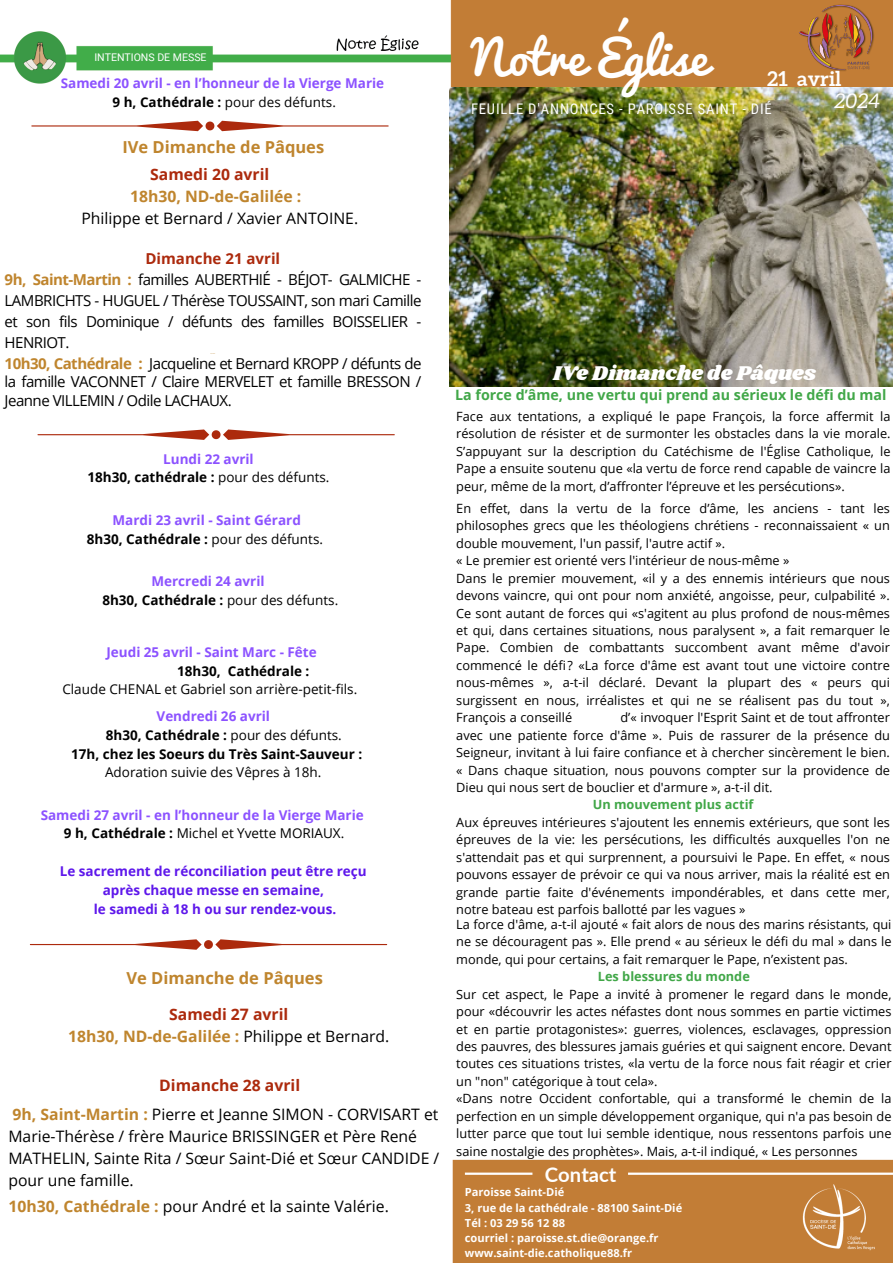
<style>
.page{position:relative;width:893px;height:1263px;background:#fff}
.page>*{position:absolute;margin:0;border:0;box-sizing:border-box;transform-origin:0 0}
.t1{font:47.17px "Pacifico";color:#fff}
.t2{font:20.62px "Shrikhand";color:#fff}
.t3{font:700 20.25px/21.9px "Aleo";color:#fff}
.t4{font:700 20.25px "Lato";color:#fff}
.t5{font:700 16.5px "Open Sans";color:#bf852e}
.t6{font:15.75px/22px "Open Sans";color:#000}
.t7{font:700 15.75px/21.9px "Open Sans";color:#bf852e;text-align:center}
.t8{font:700 15.75px "Open Sans";color:#ac2a0d}
.t9{font:15.08px/20.9px "Open Sans";letter-spacing:-.035em;color:#000}
.t10{font:14.62px "Roboto Condensed";letter-spacing:.055em;color:#fff}
.t11{font:700 14.25px "Open Sans";color:#41a748}
.t12{font:700 13.5px "Open Sans";color:#000}
.t13{font:700 13.5px "Open Sans";color:#8c52ff}
.t14{font:13.5px "Open Sans";color:#000}
.t15{font:700 13.5px "Open Sans";color:#5e17eb}
.t16{font:13.42px "Open Sans";color:#000}
.t17{font:12.75px/17.4px "Open Sans";color:#000;text-align:justify}
.t18{font:700 12.75px "Open Sans";color:#41a748}
.t19{font:700 11.1px "Open Sans";color:#fff}
.t20{font:10.57px "Roboto";color:#fff}
.s1{font-weight:700}
.s2{font-weight:700;color:#ac2a0d}
.s3{font-weight:700;color:#bf852e}
.s4{font-weight:400}
.s5{color:#ac2a0d}
.s6{font-weight:400;color:#000}
.s7{font-weight:400;font-style:italic}
</style>
<div class="page">
<img style="left:0;top:0;width:893px;height:1263px">
<img style="left:794px;top:0;width:89px;height:82px">
<hr style="left:628px;top:1172px;width:265px;height:3px;background:#fff">
<hr style="left:465px;top:1172px;width:67px;height:3px;background:#fff">
<svg style="left:31px;top:121px;width:358px;height:10px"></svg>
<svg style="left:37px;top:429px;width:358px;height:11px"></svg>
<svg style="left:30px;top:939px;width:357px;height:11px"></svg>
<img style="left:450px;top:88px;width:442px;height:299px">
<p class="t20" style="left:94px;top:51px;width:114px">INTENTIONS DE MESSE</p>
<p class="t13" style="left:61px;top:74px;width:325px">Samedi 20 avril - en l’honneur de la Vierge Marie</p>
<p class="t16" style="left:113px;top:93px;width:225px"><span class="s1">9 h, Cathédrale :</span> pour des défunts.</p>
<p class="t5" style="left:122px;top:135px;width:203px">IVe Dimanche de Pâques</p>
<p class="t8" style="left:150px;top:163px;width:121px">Samedi 20 avril</p>
<p class="t7" style="left:130px;top:185px;width:173px">18h30, ND-de-Galilée :</p>
<p class="t6" style="left:81px;top:207px;width:278px">Philippe et Bernard / Xavier ANTOINE.</p>
<p class="t9" style="left:5px;top:248px;width:418px;text-indent:141px"><span class="s2">Dimanche 21 avril<br></span><span class="s3">9h, Saint-Martin :</span> familles AUBERTHIÉ - BÉJOT- GALMICHE - LAMBRICHTS - HUGUEL / Thérèse TOUSSAINT, son mari Camille et son fils Dominique / défunts des familles BOISSELIER - HENRIOT.<br><span class="s3">10h30, Cathédrale :</span> Jacqueline et Bernard KROPP / défunts de</p>
<p class="t9" style="left:5px;top:372px;width:418px;line-height:18.5px">la famille VACONNET / Claire MERVELET et famille BRESSON /<br>Jeanne VILLEMIN / Odile LACHAUX.</p>
<h4 class="t13" style="left:163px;top:449px;width:92px">Lundi 22 avril</h4>
<h5 class="t12" style="left:87px;top:468px;width:244px">18h30, cathédrale : <span class="s4">pour des défunts.</span></h5>
<p class="t13" style="left:112px;top:511px;width:190px">Mardi 23 avril - Saint Gérard</p>
<p class="t12" style="left:87px;top:529px;width:238px">8h30, Cathédrale : <span class="s4">pour des défunts.</span></p>
<p class="t13" style="left:151px;top:572px;width:115px">Mercredi 24 avril</p>
<p class="t12" style="left:102px;top:590px;width:237px">8h30, Cathédrale : <span class="s4">pour des défunts.</span></p>
<h1 class="t13" style="left:106px;top:643px;width:212px">Jeudi 25 avril - Saint Marc - Fête</h1>
<p class="t12" style="left:177px;top:661px;width:134px">18h30, Cathédrale :</p>
<h3 class="t14" style="left:62px;top:680px;width:296px">Claude CHENAL et Gabriel son arrière-petit-fils.</h3>
<p class="t13" style="left:157px;top:707px;width:115px">Vendredi 26 avril</p>
<p class="t12" style="left:106px;top:725px;width:237px">8h30, Cathédrale : <span class="s4">pour des défunts.</span></p>
<p class="t12" style="left:71px;top:744px;width:292px">17h, chez les Soeurs du Très Saint-Sauveur :</p>
<p class="t14" style="left:105px;top:763px;width:218px">Adoration suivie des Vêpres à 18h.</p>
<h4 class="t13" style="left:41px;top:805px;width:325px">Samedi 27 avril - en l’honneur de la Vierge Marie</h4>
<h5 class="t14" style="left:64px;top:824px;width:282px"><span class="s1">9 h, Cathédrale :</span> Michel et Yvette MORIAUX.</h5>
<p class="t15" style="left:60px;top:862px;width:308px">Le sacrement de réconciliation peut être reçu</p>
<p class="t15" style="left:103px;top:880px;width:223px">après chaque messe en semaine,</p>
<p class="t15" style="left:94px;top:899px;width:244px">le samedi à 18 h ou sur rendez-vous.</p>
<p class="t5" style="left:126px;top:966px;width:198px">Ve Dimanche de Pâques</p>
<p class="t7" style="left:68px;top:1003px;width:323px"><span class="s5">Samedi 27 avril<br></span>18h30, ND-de-Galilée : <span class="s6">Philippe et Bernard.</span></p>
<p class="t8" style="left:159px;top:1074px;width:142px">Dimanche 28 avril</p>
<p class="t6" style="left:8px;top:1102px;width:432px"><span class="s3">9h, Saint-Martin :</span> Pierre et Jeanne SIMON - CORVISART et Marie-Thérèse / frère Maurice BRISSINGER et Père René MATHELIN, Sainte Rita / Sœur Saint-Dié et Sœur CANDIDE / pour une famille.</p>
<p class="t6" style="left:8px;top:1194px;width:382px"><span class="s3">10h30, Cathédrale :</span> pour André et la sainte Valérie.</p>
<p class="t1" style="left:597px;top:32px;width:30px">É</p>
<p class="t10" style="left:471px;top:100px;width:302px">FEUILLE D'ANNONCES - PAROISSE SAINT - DIÉ</p>
<p class="t1" style="left:471px;top:32px;width:238px">Notre glise</p>
<p class="t3" style="left:834px;top:67px;width:47px;text-indent:-67px">21 avril<br><span class="s7">2024</span></p>
<p class="t2" style="left:553px;top:359px;width:264px">IVe Dimanche de Pâques</p>
<h4 class="t11" style="left:455px;top:385px;width:433px">La force d’âme, une vertu qui prend au sérieux le défi du mal</h4>
<h5 class="t17" style="left:456px;top:407px;width:436px">Face aux tentations, a expliqué le pape François, la force affermit la résolution de résister et de surmonter les obstacles dans la vie morale.<br>S’appuyant sur la description du Catéchisme de l'Église Catholique, le Pape a ensuite soutenu que «la vertu de force rend capable de vaincre la peur, même de la mort, d’affronter l’épreuve et les persécutions».</h5>
<h5 class="t17" style="left:456px;top:499px;width:435px">En effet, dans la vertu de la force d’âme, les anciens - tant les philosophes grecs que les théologiens chrétiens - reconnaissaient « un double mouvement, l'un passif, l'autre actif ».</h5>
<p class="t17" style="left:456px;top:551px;width:334px">« Le premier est orienté vers l'intérieur de nous-même »</p>
<p class="t17" style="left:456px;top:569px;width:435px">Dans le premier mouvement, «il y a des ennemis intérieurs que nous devons vaincre, qui ont pour nom anxiété, angoisse, peur, culpabilité ».<br>Ce sont autant de forces qui «s'agitent au plus profond de nous-mêmes et qui, dans certaines situations, nous paralysent », a fait remarquer le Pape. Combien de combattants succombent avant même d'avoir commencé le défi ? «La force d'âme est avant tout une victoire contre nous-mêmes », a-t-il déclaré. Devant la plupart des « peurs qui surgissent en nous, irréalistes et qui ne se réalisent pas du tout », François a conseillé</p>
<p class="t17" style="left:456px;top:708px;width:435px;text-indent:164px">d’« invoquer l'Esprit Saint et de tout affronter avec une patiente force d'âme ». Puis de rassurer de la présence du Seigneur, invitant à lui faire confiance et à chercher sincèrement le bien. « Dans chaque situation, nous pouvons compter sur la providence de Dieu qui nous sert de bouclier et d'armure », a-t-il dit.</p>
<p class="t18" style="left:593px;top:796px;width:162px">Un mouvement plus actif</p>
<p class="t17" style="left:456px;top:813px;width:435px">Aux épreuves intérieures s'ajoutent les ennemis extérieurs, que sont les épreuves de la vie: les persécutions, les difficultés auxquelles l'on ne s'attendait pas et qui surprennent, a poursuivi le Pape. En effet, « nous pouvons essayer de prévoir ce qui va nous arriver, mais la réalité est en grande partie faite d'événements impondérables, et dans cette mer, notre bateau est parfois ballotté par les vagues »</p>
<h2 class="t17" style="left:456px;top:915px;width:437px">La force d'âme, a-t-il ajouté « fait alors de nous des marins résistants, qui ne se découragent pas ». Elle prend « au sérieux le défi du mal » dans le monde, qui pour certains, a fait remarquer le Pape, n’existent pas.</h2>
<p class="t18" style="left:598px;top:967px;width:153px">Les blessures du monde</p>
<p class="t17" style="left:456px;top:985px;width:437px">Sur cet aspect, le Pape a invité à promener le regard dans le monde, pour «découvrir les actes néfastes dont nous sommes en partie victimes et en partie protagonistes»: guerres, violences, esclavages, oppression des pauvres, des blessures jamais guéries et qui saignent encore. Devant toutes ces situations tristes, «la vertu de la force nous fait réagir et crier un "non" catégorique à tout cela».</p>
<p class="t17" style="left:456px;top:1090px;width:437px">«Dans notre Occident confortable, qui a transformé le chemin de la perfection en un simple développement organique, qui n'a pas besoin de lutter parce que tout lui semble identique, nous ressentons parfois une saine nostalgie des prophètes». Mais, a-t-il indiqué, « Les personnes</p>
<h3 class="t4" style="left:545px;top:1161px;width:73px">Contact</h3>
<p class="t19" style="left:465px;top:1184px;width:101px">Paroisse Saint-Dié</p>
<p class="t19" style="left:465px;top:1200px;width:219px">3, rue de la cathédrale - 88100 Saint-Dié</p>
<p class="t19" style="left:465px;top:1215px;width:102px">Tél : 03 29 56 12 88</p>
<p class="t19" style="left:465px;top:1230px;width:195px">courriel : paroisse.st.die@orange.fr</p>
<p class="t19" style="left:465px;top:1245px;width:169px">www.saint-die.catholique88.fr</p>
</div>
